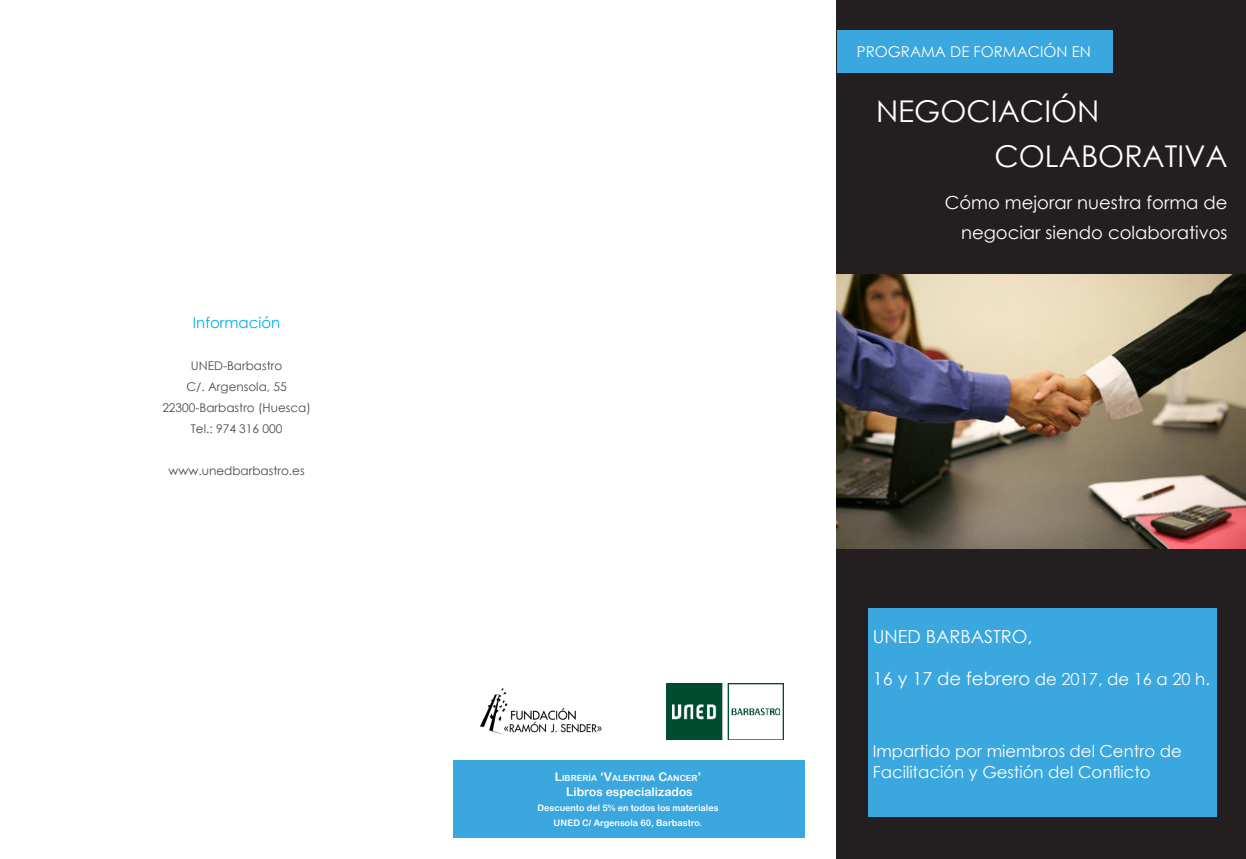
<style>
.page{position:relative;width:1246px;height:859px;background:#fff}
.page>*{position:absolute;margin:0;border:0;box-sizing:border-box;transform-origin:0 0}
.t1{font:30px "Century Gothic";color:#fff}
.t2{font:18px "Century Gothic";color:#fff}
.t3{font:16.5px/21px "Century Gothic";color:#fff}
.t4{font:15px "Century Gothic";color:#fff}
.Body_Text{font:15px "Century Gothic";color:#00aeef}
.Body_Text-2{font:12px "Century Gothic";color:#494a4b}
.t5{font:12px "Arial Rounded MT Bold";color:#fff}
.t6{font:9px "Arial Rounded MT Bold";color:#fff}
.t7{font:8.4px "Arial Rounded MT Bold";color:#fff}
.s1{font-size:12px}
.s2{font-size:18px}
</style>
<div class="page">
<img style="left:666px;top:684px;width:117px;height:55px">
<div style="left:454px;top:760px;width:351px;height:78px;background:#3aa7de"></div>
<img style="left:480px;top:689px;width:122px;height:46px">
<div style="left:837px;top:0;width:409px;height:859px;background:#231f20"></div>
<div style="left:868px;top:608px;width:349px;height:208px;background:#3aa7de"></div>
<div style="left:837px;top:30px;width:276px;height:42px;background:#3aa7de"></div>
<img style="left:837px;top:274px;width:409px;height:275px">
<p class="Body_Text" style="left:193px;top:312px;width:89px">Información</p>
<p class="Body_Text-2" style="left:191px;top:357px;width:93px">UNED-Barbastro</p>
<p class="Body_Text-2" style="left:186px;top:378px;width:102px">C/. Argensola, 55</p>
<p class="Body_Text-2" style="left:162px;top:399px;width:150px">22300-Barbastro (Huesca)</p>
<p class="Body_Text-2" style="left:191px;top:420px;width:93px">Tel.: 974 316 000</p>
<p class="Body_Text-2" style="left:169px;top:462px;width:138px">www.unedbarbastro.es</p>
<p class="t4" style="left:857px;top:41px;width:236px">PROGRAMA DE FORMACIÓN EN</p>
<p class="t1" style="left:876px;top:90px;width:225px">NEGOCIACIÓN</p>
<p class="t1" style="left:994px;top:135px;width:235px">COLABORATIVA</p>
<p class="t2" style="left:945px;top:190px;width:284px">Cómo mejorar nuestra forma de</p>
<p class="t2" style="left:961px;top:220px;width:268px">negociar siendo colaborativos</p>
<p class="t7" style="left:555px;top:773px;width:148px"><span class="s1">L</span>IBRERÍA <span class="s1">‘V</span>ALENTINA <span class="s1">C</span>ANCER<span class="s1">’</span></p>
<p class="t5" style="left:566px;top:784px;width:128px">Libros especializados</p>
<p class="t6" style="left:537px;top:802px;width:183px">Descuento del 5% en todos los materiales</p>
<p class="t6" style="left:554px;top:817px;width:150px">UNED C/ Argensola 60, Barbastro.</p>
<p class="t2" style="left:873px;top:624px;width:161px">UNED BARBASTRO,</p>
<p class="t3" style="left:873px;top:668px;width:339px"><span class="s2">16 y 17 de febrero</span> de 2017, de 16 a 20 h.</p>
<p class="t3" style="left:873px;top:740px;width:310px">Impartido por miembros del Centro de<br>Facilitación y Gestión del Conflicto</p>
</div>
